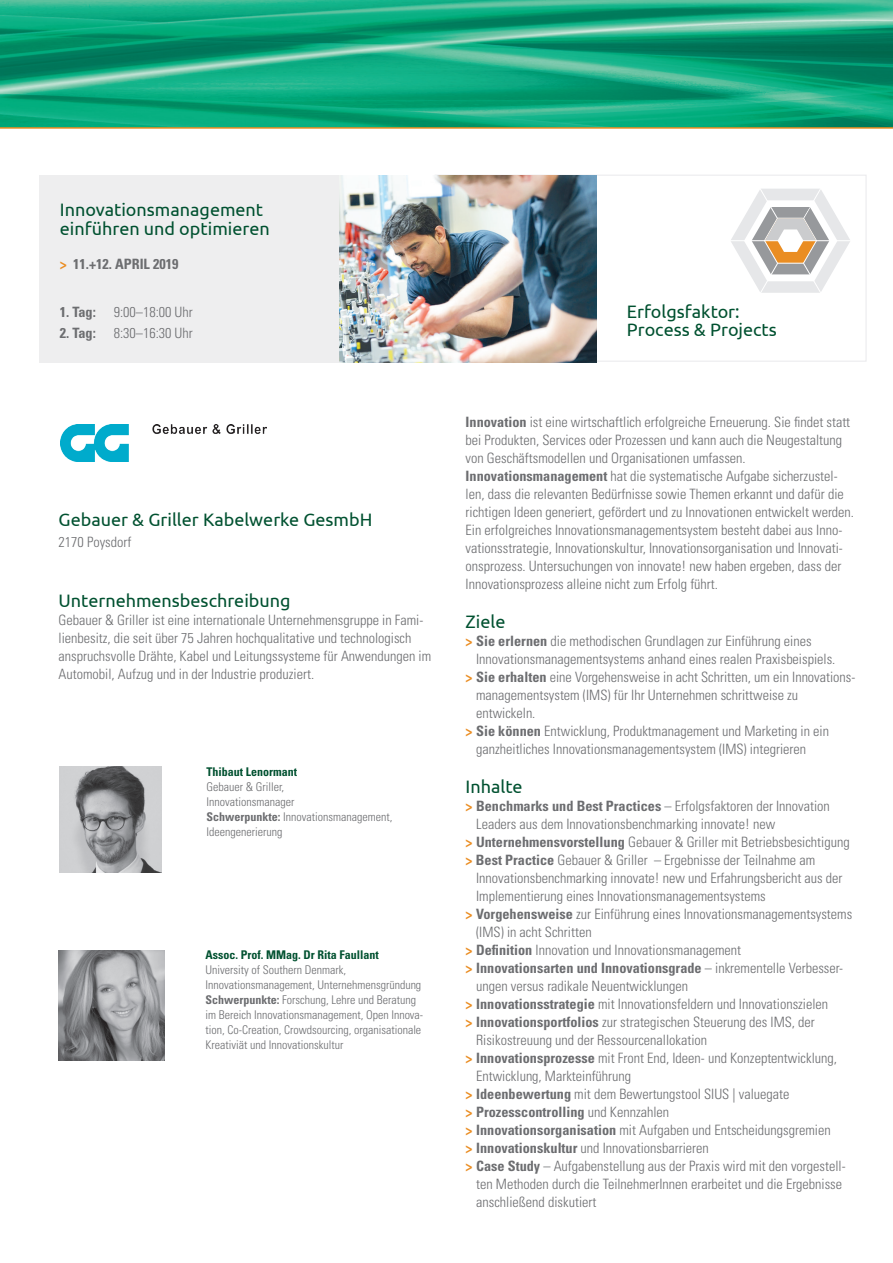
<style>
.page{position:relative;width:893px;height:1263px;background:#fff}
.page>*{position:absolute;margin:0;border:0;box-sizing:border-box;transform-origin:0 0}
.t1{font:18px/19.5px "Ubuntu";color:#005130}
.t2{font:300 condensed 14.25px/18px "Univers LT Std";color:#6c6d70}
.t3{font:700 condensed 14.25px "Univers LT Std";color:#6c6d70}
.t4{font:300 condensed 12px/15px "Univers LT Std";color:#6c6d70}
.t5{font:700 condensed 12px "Univers LT Std";color:#005130}
.s1{color:#ea8d22}
.s2{font-weight:700}
.s3{font-weight:700;color:#ea8d22}
.s4{font-weight:300}
</style>
<div class="page">
<div style="left:39px;top:176px;width:303px;height:187px;background:#eeeeef"></div>
<img style="left:0;top:0;width:893px;height:127px">
<img style="left:60px;top:425px;width:206px;height:36px">
<img style="left:340px;top:176px;width:256px;height:186px">
<img style="left:60px;top:766px;width:102px;height:107px">
<img style="left:59px;top:950px;width:105px;height:111px">
<hr style="left:0;top:127px;width:893px;height:2px;background:#ea8d22">
<svg style="left:731px;top:189px;width:119px;height:104px"></svg>
<p class="t1" style="left:60px;top:199px;width:211px">Innovationsmanagement einführen und optimieren</p>
<p class="t3" style="left:60px;top:255px;width:120px"><span class="s1">&gt;</span> 11.+12. APRIL 2019</p>
<p class="t3" style="left:60px;top:303px;width:38px">1. Tag:</p>
<p class="t2" style="left:114px;top:303px;width:81px">9:00–18:00 Uhr</p>
<p class="t3" style="left:60px;top:324px;width:38px">2. Tag:</p>
<p class="t2" style="left:114px;top:324px;width:81px">8:30–16:30 Uhr</p>
<p class="t1" style="left:59px;top:510px;width:315px">Gebauer &amp; Griller Kabelwerke GesmbH</p>
<p class="t2" style="left:59px;top:533px;width:74px">2170 Poysdorf</p>
<p class="t1" style="left:59px;top:590px;width:233px">Unternehmensbeschreibung</p>
<p class="t2" style="left:59px;top:610px;width:374px">Gebauer &amp; Griller ist eine internationale Unternehmensgruppe in Fami&shy;lienbesitz, die seit über 75 Jahren hochqualitative und technologisch anspruchsvolle Drähte, Kabel und Leitungssysteme für Anwendungen im Automobil, Aufzug und in der Industrie produziert.</p>
<p class="t5" style="left:206px;top:764px;width:92px">Thibaut Lenormant</p>
<p class="t4" style="left:206px;top:779px;width:187px">Gebauer &amp; Griller,<br>Innovationsmanager<br><span class="s2">Schwerpunkte:</span> Innovationsmanagement,<br>Ideengenerierung</p>
<p class="t5" style="left:205px;top:947px;width:175px">Assoc. Prof. MMag. Dr Rita Faullant</p>
<p class="t4" style="left:205px;top:962px;width:219px">University of Southern Denmark, Innovationsmanagement, Unternehmensgründung <span class="s2">Schwerpunkte:</span> Forschung, Lehre und Beratung im Bereich Innovationsmanagement, Open Innova&shy;tion, Co-Creation, Crowdsourcing, organisationale Kreativiät und Innovationskultur</p>
<p class="t1" style="left:627px;top:302px;width:152px;line-height:18px">Erfolgsfaktor:<br>Process &amp; Projects</p>
<p class="t2" style="left:466px;top:413px;width:390px"><span class="s2">Innovation</span> ist eine wirtschaftlich erfolgreiche Erneuerung. Sie findet statt bei Produkten, Services oder Prozessen und kann auch die Neugestaltung von Geschäftsmodellen und Organisationen umfassen.<br><span class="s2">Innovationsmanagement</span> hat die systematische Aufgabe sicherzustel&shy;len, dass die relevanten Bedürfnisse sowie Themen erkannt und dafür die richtigen Ideen generiert, gefördert und zu Innovationen entwickelt werden.<br>Ein erfolgreiches Innovationsmanagementsystem besteht dabei aus Inno&shy;vationsstrategie, Innovationskultur, Innovationsorganisation und Innovati&shy;onsprozess. Untersuchungen von innovate! new haben ergeben, dass der Innovationsprozess alleine nicht zum Erfolg führt.</p>
<p class="t1" style="left:466px;top:611px;width:41px">Ziele</p>
<p class="t2" style="left:466px;top:632px;width:347px"><span class="s3">&gt;</span> <span class="s2">Sie erlernen</span> die methodischen Grundlagen zur Einführung eines</p>
<p class="t2" style="left:476px;top:650px;width:361px">Innovationsmanagementsystems anhand eines realen Praxisbeispiels.</p>
<p class="t2" style="left:466px;top:668px;width:391px"><span class="s3">&gt;</span> <span class="s2">Sie erhalten</span> eine Vorgehensweise in acht Schritten, um ein Innovations-</p>
<p class="t2" style="left:476px;top:686px;width:324px">managementsystem (IMS) für Ihr Unternehmen schrittweise zu</p>
<p class="t2" style="left:476px;top:704px;width:61px">entwickeln.</p>
<p class="t2" style="left:466px;top:722px;width:365px"><span class="s3">&gt;</span> <span class="s2">Sie können</span> Entwicklung, Produktmanagement und Marketing in ein</p>
<p class="t2" style="left:476px;top:740px;width:331px">ganzheitliches Innovationsmanagementsystem (IMS) integrieren</p>
<p class="t1" style="left:466px;top:776px;width:58px">Inhalte</p>
<p class="t2" style="left:466px;top:797px;width:366px"><span class="s3">&gt;</span> <span class="s2">Benchmarks und Best Practices</span> – Erfolgsfaktoren der Innovation</p>
<p class="t2" style="left:476px;top:815px;width:301px">Leaders aus dem Innovationsbenchmarking innovate! new</p>
<p class="t2" style="left:466px;top:833px;width:386px"><span class="s3">&gt;</span> <span class="s2">Unternehmensvorstellung</span> Gebauer &amp; Griller mit Betriebsbesichtigung</p>
<p class="t2" style="left:466px;top:851px;width:351px"><span class="s3">&gt;</span> <span class="s2">Best Practice</span> Gebauer &amp; Griller – Ergebnisse der Teilnahme am</p>
<p class="t2" style="left:476px;top:869px;width:368px">Innovationsbenchmarking innovate! new und Erfahrungsbericht aus der</p>
<p class="t2" style="left:476px;top:887px;width:291px">Implementierung eines Innovationsmanagementsystems</p>
<p class="t2" style="left:466px;top:905px;width:388px"><span class="s3">&gt;</span> <span class="s2">Vorgehensweise</span> zur Einführung eines Innovationsmanagementsystems</p>
<p class="t2" style="left:476px;top:923px;width:117px">(IMS) in acht Schritten</p>
<p class="t2" style="left:466px;top:941px;width:277px"><span class="s3">&gt;</span> <span class="s2">Definition</span> Innovation und Innovationsmanagement</p>
<p class="t3" style="left:466px;top:959px;width:379px"><span class="s1">&gt;</span> Innovationsarten und Innovationsgrade <span class="s4">– inkrementelle Verbesser-</span></p>
<p class="t2" style="left:476px;top:977px;width:214px">ungen versus radikale Neuentwicklungen</p>
<p class="t2" style="left:466px;top:995px;width:364px"><span class="s3">&gt;</span> <span class="s2">Innovationsstrategie</span> mit Innovationsfeldern und Innovationszielen</p>
<p class="t2" style="left:466px;top:1013px;width:351px"><span class="s3">&gt;</span> <span class="s2">Innovationsportfolios</span> zur strategischen Steuerung des IMS, der</p>
<p class="t2" style="left:476px;top:1031px;width:233px">Risikostreuung und der Ressourcenallokation</p>
<p class="t2" style="left:466px;top:1049px;width:373px"><span class="s3">&gt;</span> <span class="s2">Innovationsprozesse</span> mit Front End, Ideen- und Konzeptentwicklung,</p>
<p class="t2" style="left:476px;top:1067px;width:157px">Entwicklung, Markteinführung</p>
<p class="t2" style="left:466px;top:1085px;width:325px"><span class="s3">&gt;</span> <span class="s2">Ideenbewertung</span> mit dem Bewertungstool SIUS | valuegate</p>
<p class="t3" style="left:466px;top:1103px;width:205px"><span class="s1">&gt;</span> Prozesscontrolling <span class="s4">und Kennzahlen</span></p>
<p class="t2" style="left:466px;top:1121px;width:367px"><span class="s3">&gt;</span> <span class="s2">Innovationsorganisation</span> mit Aufgaben und Entscheidungsgremien</p>
<p class="t2" style="left:466px;top:1139px;width:245px"><span class="s3">&gt;</span> <span class="s2">Innovationskultur</span> und Innovationsbarrieren</p>
<p class="t2" style="left:466px;top:1157px;width:382px"><span class="s3">&gt;</span> <span class="s2">Case Study</span> – Aufgabenstellung aus der Praxis wird mit den vorgestell-</p>
<p class="t2" style="left:476px;top:1175px;width:368px">ten Methoden durch die TeilnehmerInnen erarbeitet und die Ergebnisse</p>
<p class="t2" style="left:476px;top:1193px;width:122px">anschließend diskutiert</p>
</div>
